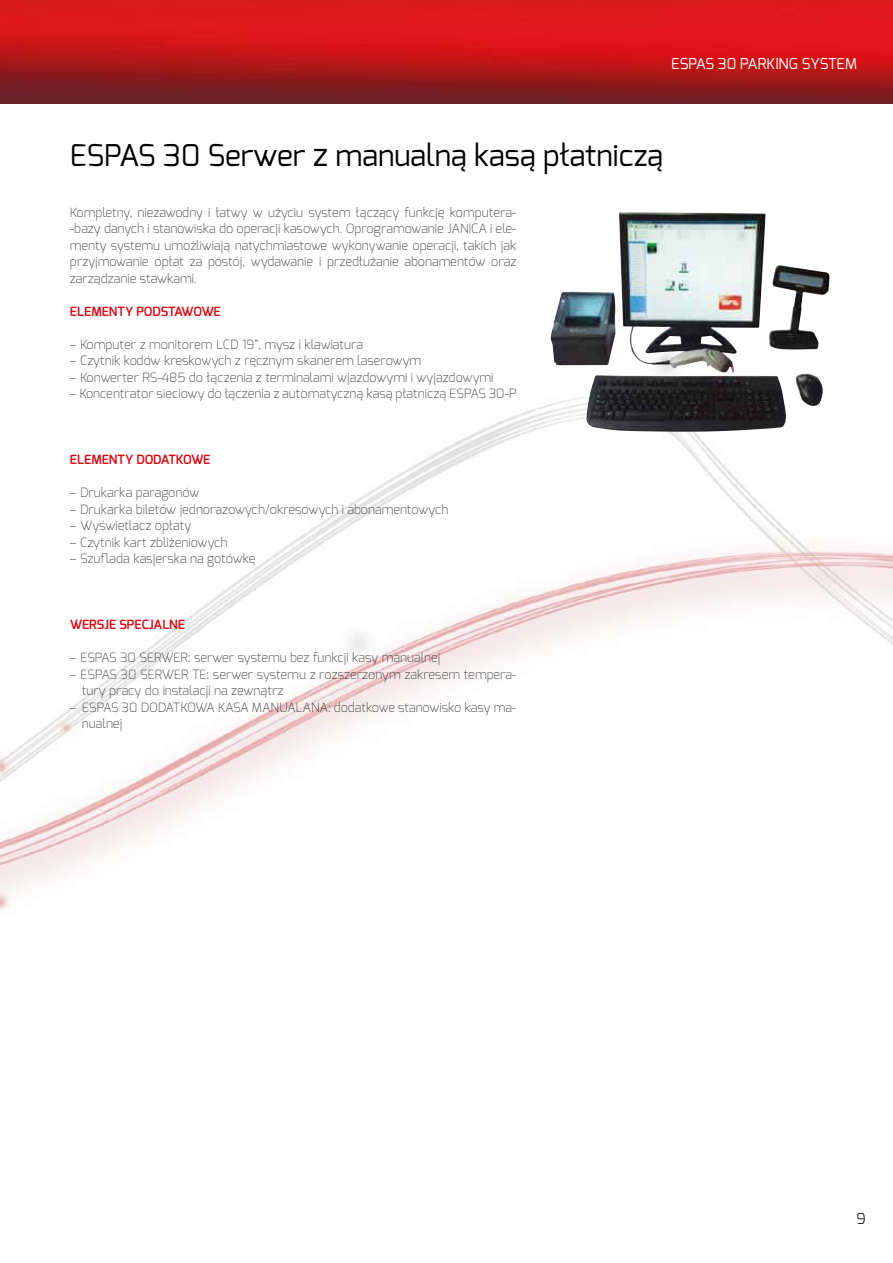
<style>
.page{position:relative;width:893px;height:1263px;background:#fff}
.page>*{position:absolute;margin:0;border:0;box-sizing:border-box;transform-origin:0 0}
.t1{font:30px "Exo";color:#000}
.t2{font:15px "Exo";color:#fff}
.t3{font:300 15px "Exo";color:#000}
.t4{font:200 12.75px/16.5px "Exo";color:#3c3c3b}
.t5{font:600 12.75px "Exo";color:#db0812}
</style>
<div class="page">
<img style="left:0;top:336px;width:893px;height:575px">
<img style="left:0;top:0;width:893px;height:103px">
<img style="left:551px;top:212px;width:279px;height:220px">
<p class="t2" style="left:671px;top:54px;width:187px">ESPAS 30 PARKING SYSTEM</p>
<h1 class="t1" style="left:70px;top:136px;width:595px">ESPAS 30 Serwer Z manualną kasą płatniczą</h1>
<p class="t4" style="left:70px;top:204px;width:448px;text-align:justify">Kompletny, niezawodny i łatwy w użyciu system łączący funkcję komputera--bazy danych i stanowiska do operacji kasowych. Oprogramowanie JANICA i ele&shy;menty systemu umożliwiają natychmiastowe wykonywanie operacji, takich jak przyjmowanie opłat za postój, wydawanie i przedłużanie abonamentów oraz zarządzanie stawkami.</p>
<p class="t5" style="left:70px;top:303px;width:152px">ELEMENTY PODSTAWOWE</p>
<p class="t4" style="left:70px;top:336px;width:295px">– Komputer z monitorem LCD 19”, mysz i klawiatura</p>
<p class="t4" style="left:70px;top:352px;width:353px">– Czytnik kodów kreskowych z ręcznym skanerem laserowym</p>
<p class="t4" style="left:70px;top:369px;width:425px">– Konwerter RS-485 do łączenia z terminalami wjazdowymi i wyjazdowymi</p>
<p class="t4" style="left:70px;top:385px;width:448px">– Koncentrator sieciowy do łączenia z automatyczną kasą płatniczą ESPAS 30-P</p>
<p class="t5" style="left:70px;top:452px;width:142px">ELEMENTY DODATKOWE</p>
<p class="t4" style="left:70px;top:484px;width:131px">– Drukarka paragonów</p>
<p class="t4" style="left:70px;top:501px;width:380px">– Drukarka biletów jednorazowych/okresowych i abonamentowych</p>
<p class="t4" style="left:70px;top:517px;width:123px">– Wyświetlacz opłaty</p>
<p class="t4" style="left:70px;top:534px;width:159px">– Czytnik kart zbliżeniowych</p>
<p class="t4" style="left:70px;top:550px;width:187px">– Szuflada kasjerska na gotówkę</p>
<p class="t5" style="left:70px;top:617px;width:117px">WERSJE SPECJALNE</p>
<p class="t4" style="left:70px;top:649px;width:372px">– ESPAS 30 SERWER: serwer systemu bez funkcji kasy manualnej</p>
<p class="t4" style="left:82px;top:666px;width:436px;text-indent:-12px">– ESPAS 30 SERWER TE: serwer systemu z rozszerzonym zakresem tempera&shy;tury pracy do instalacji na zewnątrz</p>
<p class="t4" style="left:82px;top:699px;width:436px;text-indent:-12px">– ESPAS 30 DODATKOWA KASA MANUALANA: dodatkowe stanowisko kasy ma&shy;nualnej</p>
<p class="t3" style="left:856px;top:1209px;width:11px">9</p>
</div>
